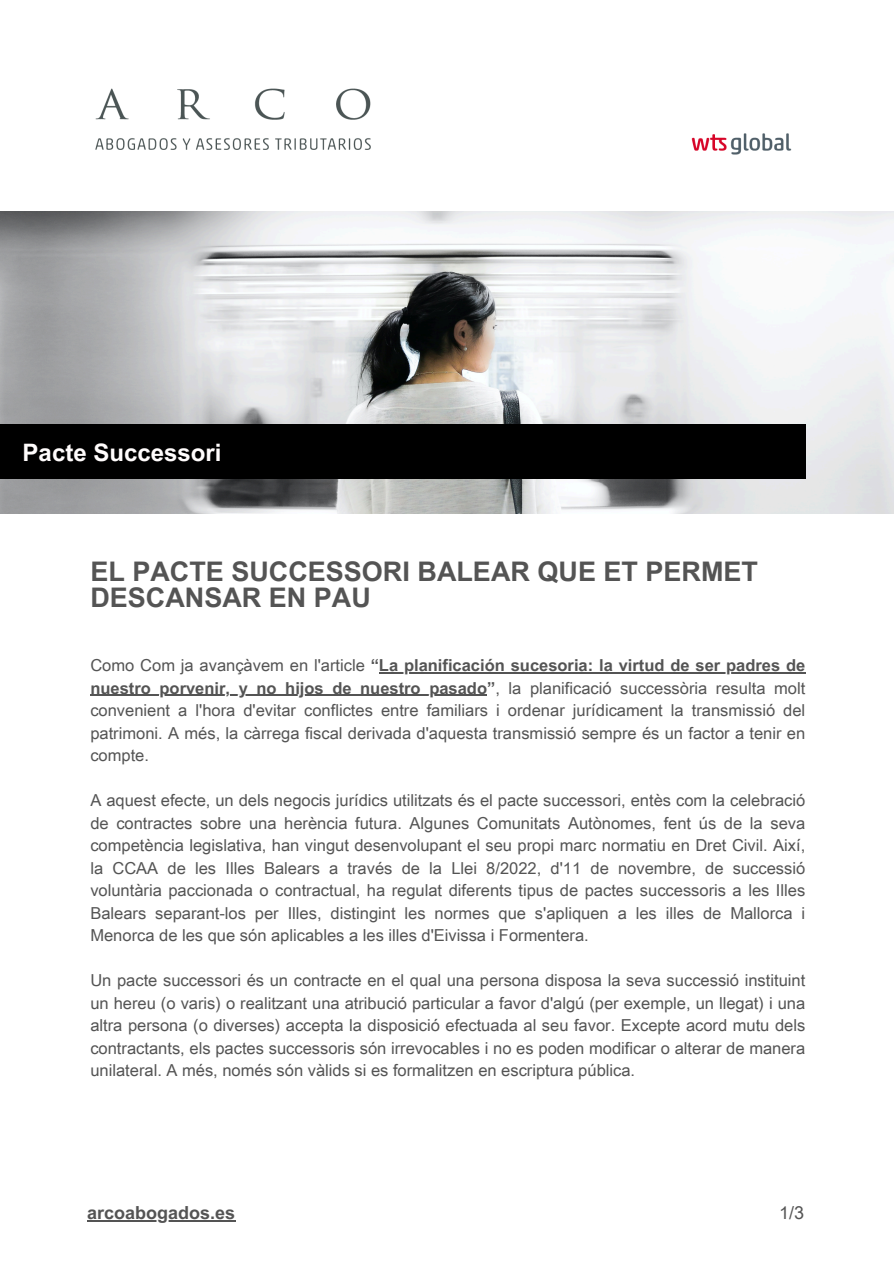
<style>
.page{position:relative;width:894px;height:1264px;background:#fff}
.page>*{position:absolute;margin:0;border:0;box-sizing:border-box;transform-origin:0 0}
.t1{font:700 27px/25.8px "Arial Unicode MS";color:#545454}
.t2{font:700 24px "Arial Unicode MS";color:#fffcfc}
.t3{font:700 18px "Arial Unicode MS";color:#545454}
.t4{font:18px "Arial Unicode MS";color:#545454}
.t5{font:16.5px/22.5px "Arial Unicode MS";color:#545454;text-align:justify}
.t6{font:700 16.5px "Arial Unicode MS";color:#545454}
.s1{font-weight:400}
.s2{font-weight:700}
</style>
<div class="page">
<img style="left:95px;top:88px;width:697px;height:67px">
<img style="left:0;top:212px;width:893px;height:301px">
<div style="left:0;top:424px;width:805px;height:54px;background:#000"></div>
<hr style="left:379px;top:672px;width:426px;height:1px;background:#545454">
<hr style="left:90px;top:694px;width:397px;height:1px;background:#545454">
<hr style="left:87px;top:1220px;width:148px;height:1px;background:#545454">
<p class="t2" style="left:23px;top:435px;width:200px">Pacte Successori</p>
<h1 class="t1" style="left:90px;top:557px;width:669px">EL PACTE SUCCESSORI BALEAR QUE ET PERMET<br>DESCANSAR EN PAU</h1>
<h2 class="t6" style="left:90px;top:653px;width:716px"><span class="s1">Como Com ja avançàvem en l'article</span> “La planificación sucesoria: la virtud de ser padres de</h2>
<p class="t5" style="left:90px;top:675px;width:716px"><span class="s2">nuestro porvenir, y no hijos de nuestro pasado”</span>, la planificació successòria resulta molt convenient a l'hora d'evitar conflictes entre familiars i ordenar jurídicament la transmissió del patrimoni. A més, la càrrega fiscal derivada d'aquesta transmissió sempre és un factor a tenir en compte.</p>
<p class="t5" style="left:90px;top:788px;width:716px">A aquest efecte, un dels negocis jurídics utilitzats és el pacte successori, entès com la celebració de contractes sobre una herència futura. Algunes Comunitats Autònomes, fent ús de la seva competència legislativa, han vingut desenvolupant el seu propi marc normatiu en Dret Civil. Així,</p>
<p class="t5" style="left:90px;top:855px;width:716px">la CCAA de les Illes Balears a través de la Llei 8/2022, d'11 de novembre, de successió voluntària paccionada o contractual, ha regulat diferents tipus de pactes successoris a les Illes Balears separant-los per Illes, distingint les normes que s'apliquen a les illes de Mallorca i Menorca de les que són aplicables a les illes d'Eivissa i Formentera.</p>
<p class="t5" style="left:90px;top:968px;width:716px">Un pacte successori és un contracte en el qual una persona disposa la seva successió instituint un hereu (o varis) o realitzant una atribució particular a favor d'algú (per exemple, un llegat) i una altra persona (o diverses) accepta la disposició efectuada al seu favor. Excepte acord mutu dels</p>
<p class="t5" style="left:90px;top:1035px;width:716px">contractants, els pactes successoris són irrevocables i no es poden modificar o alterar de manera unilateral. A més, només són vàlids si es formalitzen en escriptura pública.</p>
<h3 class="t3" style="left:87px;top:1199px;width:149px">arcoabogados.es</h3>
<p class="t4" style="left:779px;top:1199px;width:26px">1/3</p>
</div>
